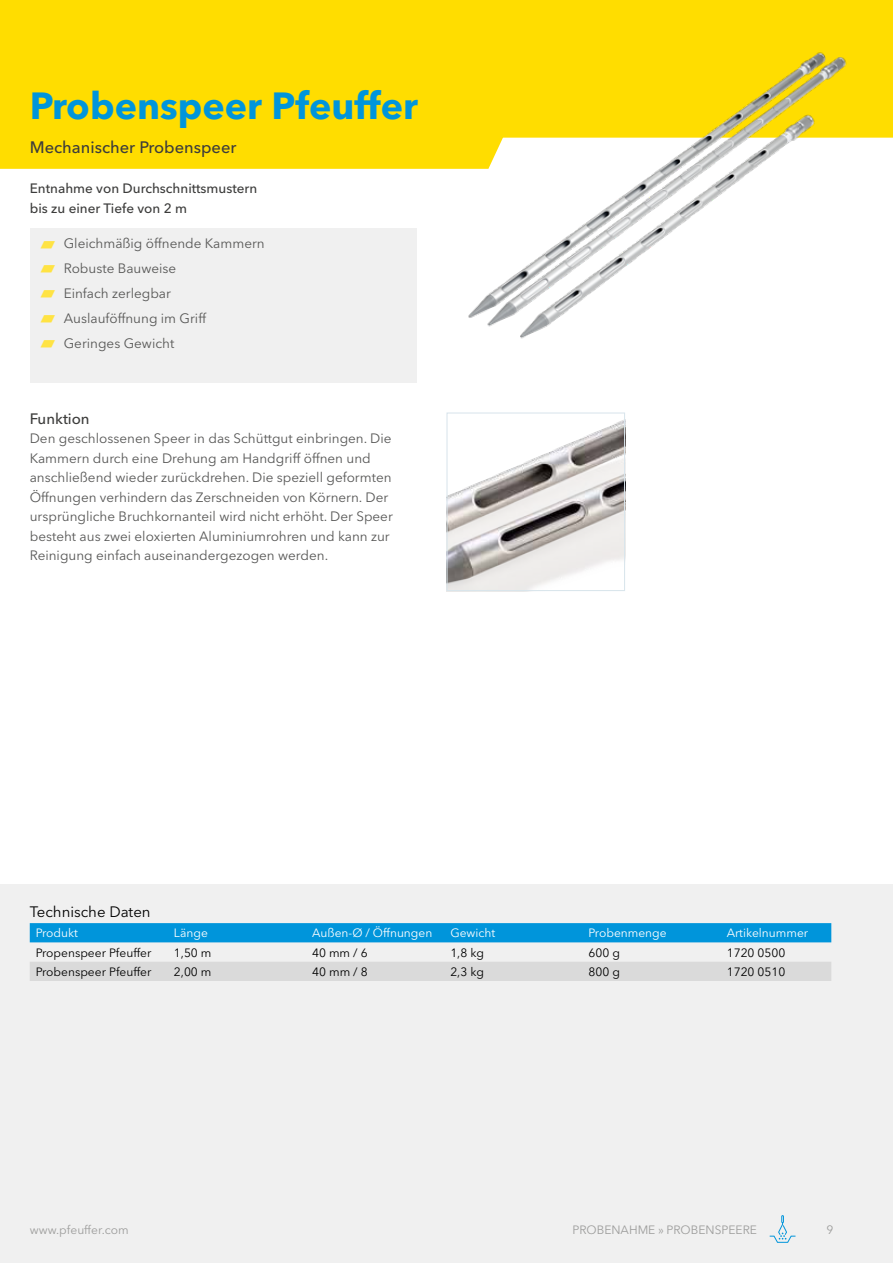
<style>
.page{position:relative;width:893px;height:1263px;background:#fff}
.page>*{position:absolute;margin:0;border:0;box-sizing:border-box;transform-origin:0 0}
.t1{font:700 37.5px "Avenir Next Cyr";color:#0095db}
.t2{font:36px "Arial Unicode MS";color:#ffe343;scale:.9 1}
.t3{font:500 16.5px "Avenir Next Cyr";color:#3c3c3b}
.t4{font:15px "Avenir Next Cyr";color:#000}
.t5{font:500 15px "Avenir Next Cyr";color:#3c3c3b}
.t6{font:13.5px/19.5px "Avenir Next Cyr";color:#575756}
.t7{font:500 13.5px/19.5px "Avenir Next Cyr";color:#3c3c3b}
.t8{font:12px "Avenir Next Cyr";color:#000}
.t9{font:12px "Avenir Next Cyr";color:#fff}
.t10{font:12px "Avenir Next Cyr";color:#9d9d9c}
</style>
<div class="page">
<div style="left:0;top:884px;width:893px;height:379px;background:#f0f0f0"></div>
<div style="left:0;top:0;width:893px;height:138px;background:#fd0"></div>
<div style="left:0;top:138px;width:465px;height:31px;background:#fd0"></div>
<div style="left:30px;top:228px;width:387px;height:155px;background:#f0f0f0"></div>
<svg style="left:769px;top:1215px;width:27px;height:28px"></svg>
<img style="left:465px;top:52px;width:387px;height:287px">
<img style="left:448px;top:420px;width:175px;height:169px">
<div style="left:446px;top:412px;width:179px;height:179px;border:1px solid #d9e5ec"></div>
<div style="left:30px;top:923px;width:801px;height:19px;background:#0095db"></div>
<div style="left:30px;top:962px;width:801px;height:19px;background:#dadada"></div>
<h1 class="t1" style="left:30px;top:83px;width:390px">Probenspeer Pfeuffer</h1>
<p class="t3" style="left:30px;top:137px;width:208px">Mechanischer Probenspeer</p>
<p class="t7" style="left:30px;top:179px;width:229px">Entnahme von Durchschnittsmustern bis zu einer Tiefe von 2 m</p>
<h2 class="t2" style="left:38px;top:219px;width:23px">▰</h2>
<p class="t6" style="left:64px;top:234px;width:202px">Gleichmäßig öffnende Kammern</p>
<h2 class="t2" style="left:38px;top:244px;width:23px">▰</h2>
<p class="t6" style="left:64px;top:259px;width:114px">Robuste Bauweise</p>
<h2 class="t2" style="left:38px;top:268px;width:23px">▰</h2>
<p class="t6" style="left:64px;top:284px;width:109px">Einfach zerlegbar</p>
<h2 class="t2" style="left:38px;top:293px;width:23px">▰</h2>
<p class="t6" style="left:64px;top:308px;width:144px">Auslauföffnung im Griff</p>
<h2 class="t2" style="left:38px;top:318px;width:23px">▰</h2>
<p class="t6" style="left:64px;top:333px;width:112px">Geringes Gewicht</p>
<p class="t5" style="left:30px;top:410px;width:61px">Funktion</p>
<p class="t6" style="left:30px;top:429px;width:365px">Den geschlossenen Speer in das Schüttgut einbringen. Die Kammern durch eine Drehung am Handgriff öffnen und anschließend wieder zurückdrehen. Die speziell geformten Öffnungen verhindern das Zerschneiden von Körnern. Der ursprüngliche Bruchkornanteil wird nicht erhöht. Der Speer besteht aus zwei eloxierten Aluminiumrohren und kann zur Reinigung einfach auseinandergezogen werden.</p>
<p class="t4" style="left:30px;top:903px;width:122px">Technische Daten</p>
<p class="t9" style="left:36px;top:926px;width:44px">Produkt</p>
<p class="t9" style="left:174px;top:926px;width:35px">Länge</p>
<p class="t9" style="left:312px;top:926px;width:122px">Außen-Ø / Öffnungen</p>
<p class="t9" style="left:450px;top:926px;width:46px">Gewicht</p>
<p class="t9" style="left:588px;top:926px;width:80px">Probenmenge</p>
<p class="t9" style="left:727px;top:926px;width:83px">Artikelnummer</p>
<p class="t8" style="left:36px;top:945px;width:117px">Propenspeer Pfeuffer</p>
<p class="t8" style="left:174px;top:945px;width:39px">1,50 m</p>
<p class="t8" style="left:312px;top:945px;width:57px">40 mm / 6</p>
<p class="t8" style="left:450px;top:945px;width:35px">1,8 kg</p>
<p class="t8" style="left:588px;top:945px;width:33px">600 g</p>
<p class="t8" style="left:727px;top:945px;width:60px">1720 0500</p>
<p class="t8" style="left:36px;top:964px;width:117px">Probenspeer Pfeuffer</p>
<p class="t8" style="left:174px;top:964px;width:39px">2,00 m</p>
<p class="t8" style="left:312px;top:964px;width:57px">40 mm / 8</p>
<p class="t8" style="left:450px;top:964px;width:35px">2,3 kg</p>
<p class="t8" style="left:589px;top:964px;width:33px">800 g</p>
<p class="t8" style="left:727px;top:964px;width:60px">1720 0510</p>
<p class="t10" style="left:30px;top:1222px;width:101px">www.pfeuffer.com</p>
<p class="t10" style="left:826px;top:1222px;width:8px">9</p>
<p class="t10" style="left:572px;top:1222px;width:186px">PROBENAHME » PROBENSPEERE</p>
</div>
